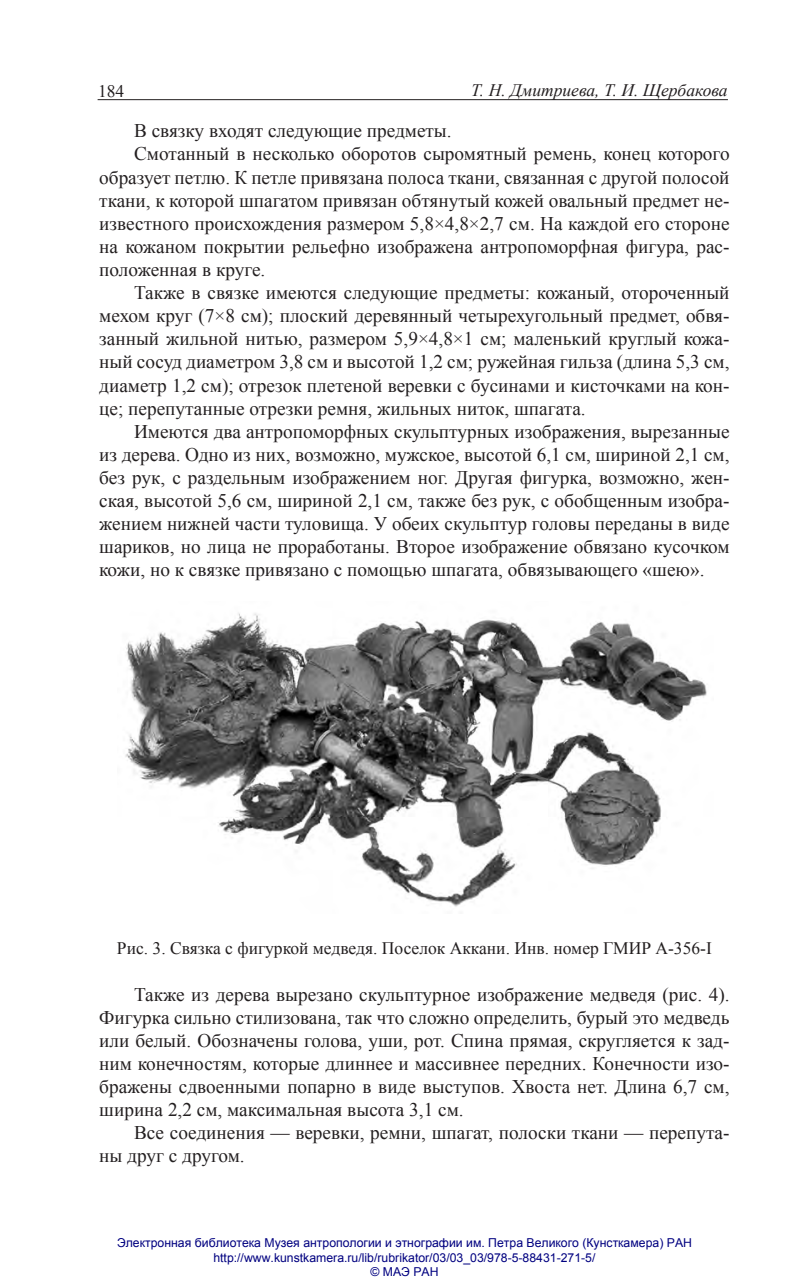
<style>
.page{position:relative;width:809px;height:1280px;background:#fff}
.page>*{position:absolute;margin:0;border:0;box-sizing:border-box;transform-origin:0 0}
.текст{font:19.25px/23.1px "Times New Roman";color:#231f20;text-align:justify}
.рисунок{font:17.5px "Times New Roman";color:#231f20}
.t1{font:italic 17.5px "Times New Roman";color:#231f20}
.t2{font:12.25px/14.7px "Arial";color:#000080;text-align:center}
</style>
<div class="page">
<hr style="left:98px;top:99px;width:630px;height:1px;background:#231f20">
<img style="left:125px;top:613px;width:582px;height:294px">
<p class="рисунок" style="left:98px;top:79px;width:28px">184</p>
<p class="t1" style="left:471px;top:78px;width:258px">Т. Н. Дмитриева, Т. И. Щербакова</p>
<p class="текст" style="left:134px;top:119px;width:319px">В связку входят следующие предметы.</p>
<p class="текст" style="left:99px;top:142px;width:632px;text-indent:35px">Смотанный в несколько оборотов сыромятный ремень, конец которого образует петлю. К петле привязана полоса ткани, связанная с другой полосой ткани, к которой шпагатом привязан обтянутый кожей овальный предмет не&shy;известного происхождения размером 5,8×4,8×2,7 см. На каждой его стороне на кожаном покрытии рельефно изображена антропоморфная фигура, рас&shy;положенная в круге.</p>
<p class="текст" style="left:99px;top:281px;width:632px;text-indent:35px">Также в связке имеются следующие предметы: кожаный, отороченный мехом круг (7×8 см); плоский деревянный четырехугольный предмет, обвя&shy;занный жильной нитью, размером 5,9×4,8×1 см; маленький круглый кожа&shy;ный сосуд диаметром 3,8 см и высотой 1,2 см; ружейная гильза (длина 5,3 см, диаметр 1,2 см); отрезок плетеной веревки с бусинами и кисточками на кон&shy;це; перепутанные отрезки ремня, жильных ниток, шпагата.</p>
<p class="текст" style="left:99px;top:419px;width:632px;text-indent:35px">Имеются два антропоморфных скульптурных изображения, вырезанные из дерева. Одно из них, возможно, мужское, высотой 6,1 см, шириной 2,1 см, без рук, с раздельным изображением ног. Другая фигурка, возможно, жен&shy;ская, высотой 5,6 см, шириной 2,1 см, также без рук, с обобщенным изобра&shy;жением нижней части туловища. У обеих скульптур головы переданы в виде шариков, но лица не проработаны. Второе изображение обвязано кусочком кожи, но к связке привязано с помощью шпагата, обвязывающего «шею».</p>
<p class="рисунок" style="left:117px;top:937px;width:596px">Рис. 3. Связка с фигуркой медведя. Поселок Аккани. Инв. номер ГМИР А-356-I</p>
<p class="текст" style="left:99px;top:982px;width:631px;text-indent:35px">Также из дерева вырезано скульптурное изображение медведя (рис. 4).<br>Фигурка сильно стилизована, так что сложно определить, бурый это медведь или белый. Обозначены голова, уши, рот. Спина прямая, скругляется к зад&shy;ним конечностям, которые длиннее и массивнее передних. Конечности изо&shy;бражены сдвоенными попарно в виде выступов. Хвоста нет. Длина 6,7 см, ширина 2,2 см, максимальная высота 3,1 см.</p>
<p class="текст" style="left:99px;top:1121px;width:631px;text-indent:35px">Все соединения — веревки, ремни, шпагат, полоски ткани — перепута&shy;ны друг с другом.</p>
<p class="t2" style="left:117px;top:1235px;width:576px">Электронная библиотека Музея антропологии и этнографии им. Петра Великого (Кунсткамера) РАН http://www.kunstkamera.ru/lib/rubrikator/03/03_03/978-5-88431-271-5/<br>© МАЭ РАН</p>
</div>
